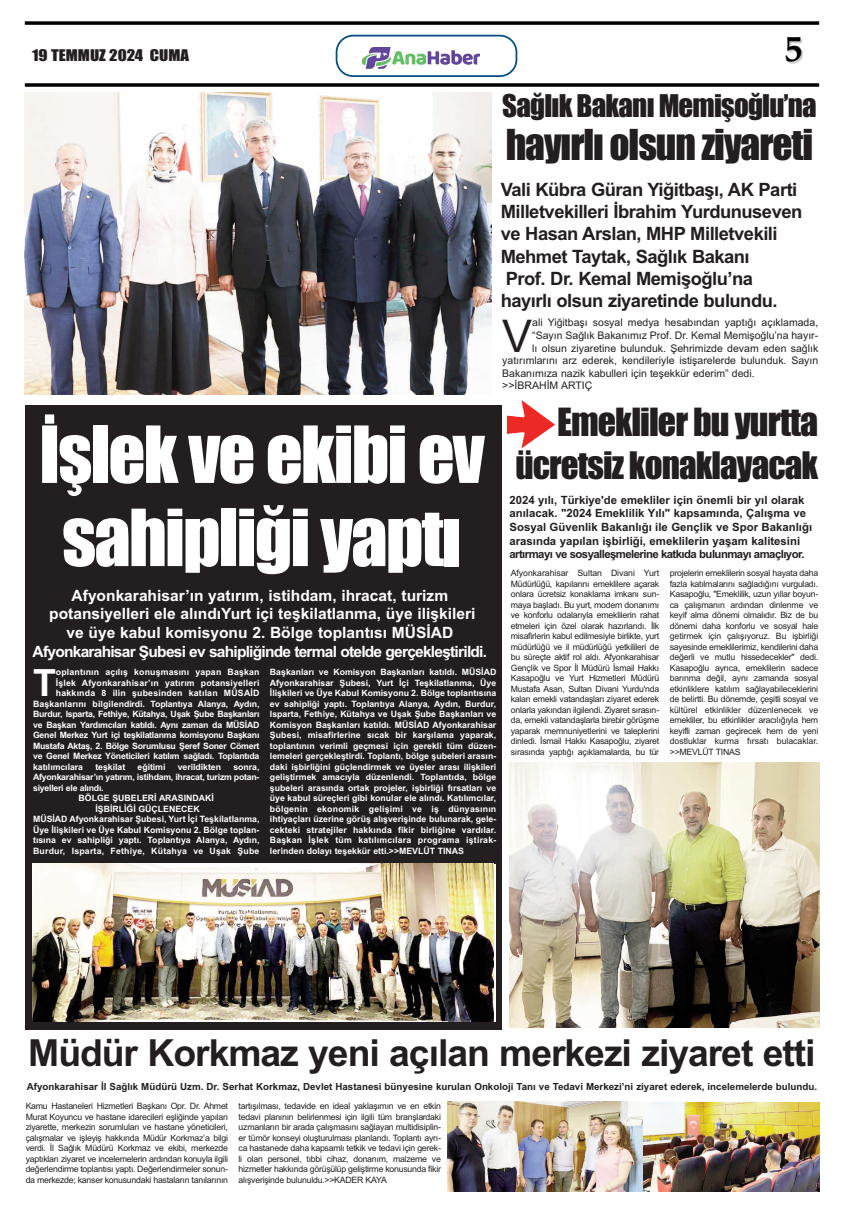
<style>
.page{position:relative;width:844px;height:1216px;background:#fff}
.page>*{position:absolute;margin:0;border:0;box-sizing:border-box;transform-origin:0 0}
.t1{font:72.62px/83.1px "Impact";letter-spacing:-.025em;color:#fff;text-align:center}
.t2{font:45.06px "Arial";color:#231f20}
.t3{font:39.38px "Impact";letter-spacing:-.025em;color:#231f20}
.t4{font:700 37.54px "Arial";color:#fff}
.t5{font:700 37.27px "Arial";letter-spacing:-.03em;color:#231f20}
.t6{font:700 36.57px "Palatino";color:#000}
.t7{font:35.88px "Impact";letter-spacing:-.025em;color:#231f20}
.t8{font:35px "Impact";letter-spacing:-.025em;color:#231f20}
.t9{font:28.88px "Impact";letter-spacing:-.025em;color:#231f20}
.t10{font:700 18.38px/22.1px "Arial";letter-spacing:-.03em;color:#231f20}
.t11{font:700 15.58px/18.6px "Arial";color:#fff;text-align:center}
.t12{font:14.88px "Impact";color:#231f20;scale:1.13 1}
.t13{font:700 11.38px/13.7px "Arial";color:#231f20}
.t14{font:10.5px "Arial";color:#231f20}
.t15{font:700 9.8px "Arial";color:#231f20}
.t16{font:8.75px/10.5px "Arial";letter-spacing:-.03em;color:#231f20;text-align:justify}
.t17{font:700 8.75px/10.5px "Arial";color:#fff;text-align:justify}
.t18{font:700 8.75px "Arial";letter-spacing:-.03em;color:#fff}
.t19{font:700 8.75px "Arial";letter-spacing:.02em;color:#fff}
</style>
<div class="page">
<svg style="left:25px;top:21px;width:794px;height:4px;background:#1f1f1f"></svg>
<svg style="left:25px;top:83px;width:794px;height:4px;background:#1f1f1f"></svg>
<svg style="left:335px;top:35px;width:182px;height:42px"></svg>
<img style="left:362px;top:44px;width:117px;height:27px">
<img style="left:507px;top:400px;width:48px;height:49px">
<img style="left:25px;top:93px;width:466px;height:302px">
<div style="left:25px;top:405px;width:476px;height:624px;background:#231f20"></div>
<img style="left:32px;top:863px;width:461px;height:158px">
<img style="left:509px;top:762px;width:310px;height:265px">
<img style="left:447px;top:1101px;width:196px;height:90px">
<img style="left:643px;top:1102px;width:176px;height:89px">
<h3 class="t12" style="left:32px;top:48px;width:140px">19 TEMMUZ 2024 CUMA</h3>
<h3 class="t6" style="left:784px;top:27px;width:20px">5</h3>
<h3 class="t9" style="left:502px;top:90px;width:316px">Sağlık Bakanı Memişoğlu’na</h3>
<h3 class="t3" style="left:505px;top:124px;width:309px">hayırlı olsun ziyareti</h3>
<h3 class="t10" style="left:500px;top:179px;width:303px">Vali Kübra Güran Yiğitbaşı, AK Parti Milletvekilleri İbrahim Yurdunuseven ve Hasan Arslan, MHP Milletvekili Mehmet Taytak, Sağlık Bakanı<br>Prof. Dr. Kemal Memişoğlu’na hayırlı olsun ziyaretinde bulundu.</h3>
<h2 class="t2" style="left:502px;top:309px;width:32px">V</h2>
<p class="t14" style="left:532px;top:316px;width:287px">ali Yiğitbaşı sosyal medya hesabından yaptığı açıklamada,</p>
<p class="t14" style="left:532px;top:329px;width:287px">“Sayın Sağlık Bakanımız Prof. Dr. Kemal Memişoğlu’na hayır-</p>
<p class="t14" style="left:532px;top:342px;width:287px">lı olsun ziyaretine bulunduk. Şehrimizde devam eden sağlık</p>
<p class="t14" style="left:502px;top:354px;width:317px">yatırımlarını arz ederek, kendileriyle istişarelerde bulunduk. Sayın</p>
<p class="t14" style="left:502px;top:367px;width:254px">Bakanımıza nazik kabulleri için teşekkür ederim” dedi.</p>
<p class="t14" style="left:502px;top:379px;width:91px">&gt;&gt;İBRAHİM ARTIÇ</p>
<h1 class="t1" style="left:39px;top:416px;width:447px">İşlek ve ekibi ev sahipliği yaptı</h1>
<p class="t11" style="left:33px;top:586px;width:456px">Afyonkarahisar’ın yatırım, istihdam, ihracat, turizm potansiyelleri ele alındıYurt içi teşkilatlanma, üye ilişkileri<br>ve üye kabul komisyonu 2. Bölge toplantısı MÜSİAD Afyonkarahisar Şubesi ev sahipliğinde termal otelde gerçekleştirildi.</p>
<h3 class="t4" style="left:33px;top:661px;width:24px">T</h3>
<p class="t17" style="left:56px;top:667px;width:205px">oplantının açılış konuşmasını yapan Başkan</p>
<p class="t17" style="left:270px;top:667px;width:228px">Başkanları ve Komisyon Başkanları katıldı. MÜSİAD Afyonkarahisar Şubesi, Yurt İçi Teşkilatlanma, Üye İlişkileri ve Üye Kabul Komisyonu 2. Bölge toplantısına ev sahipliği yaptı. Toplantıya Alanya, Aydın, Burdur, Isparta, Fethiye, Kütahya ve Uşak Şube Başkanları ve Komisyon Başkanları katıldı. MÜSİAD Afyonkarahisar Şubesi, misafirlerine sıcak bir karşılama yaparak, toplantının verimli geçmesi için gerekli tüm düzen&shy;lemeleri gerçekleştirdi. Toplantı, bölge şubeleri arasın&shy;daki işbirliğini güçlendirmek ve üyeler arası ilişkileri geliştirmek amacıyla düzenlendi. Toplantıda, bölge şubeleri arasında ortak projeler, işbirliği fırsatları ve üye kabul süreçleri gibi konular ele alındı. Katılımcılar, bölgenin ekonomik gelişimi ve iş dünyasının ihtiyaçları üzerine görüş alışverişinde bulunarak, gele&shy;cekteki stratejiler hakkında fikir birliğine vardılar.<br>Başkan İşlek tüm katılımcılara programa iştirak&shy;lerinden dolayı teşekkür etti.&gt;&gt;MEVLÜT TINAS</p>
<p class="t19" style="left:56px;top:677px;width:205px">İşlek Afyonkarahisar’ın yatırım potansiyelleri</p>
<p class="t19" style="left:56px;top:688px;width:205px">hakkında 8 ilin şubesinden katılan MÜSAİD</p>
<p class="t17" style="left:33px;top:698px;width:228px">Başkanlarını bilgilendirdi. Toplantıya Alanya, Aydın,</p>
<p class="t18" style="left:33px;top:709px;width:228px">Burdur, Isparta, Fethiye, Kütahya, Uşak Şube Başkanları</p>
<p class="t18" style="left:33px;top:719px;width:228px">ve Başkan Yardımcıları katıldı. Aynı zaman da MÜSİAD</p>
<p class="t18" style="left:33px;top:730px;width:228px">Genel Merkez Yurt içi teşkilatlanma komisyonu Başkanı</p>
<p class="t18" style="left:33px;top:740px;width:228px">Mustafa Aktaş, 2. Bölge Sorumlusu Şeref Soner Cömert</p>
<p class="t18" style="left:33px;top:751px;width:228px">ve Genel Merkez Yöneticileri katılım sağladı. Toplantıda</p>
<p class="t17" style="left:33px;top:761px;width:52px">katılımcılara</p>
<p class="t17" style="left:95px;top:761px;width:31px">teşkilat</p>
<p class="t17" style="left:137px;top:761px;width:29px">eğitimi</p>
<p class="t17" style="left:178px;top:761px;width:45px">verildikten</p>
<p class="t17" style="left:233px;top:761px;width:28px">sonra,</p>
<p class="t18" style="left:33px;top:772px;width:228px">Afyonkarahisar’ın yatırım, istihdam, ihracat, turizm potan-</p>
<p class="t18" style="left:33px;top:782px;width:72px">siyelleri ele alındı.</p>
<p class="t17" style="left:78px;top:793px;width:137px">BÖLGE ŞUBELERİ ARASINDAKİ</p>
<p class="t17" style="left:95px;top:803px;width:106px">İŞBİRLİĞİ GÜÇLENECEK</p>
<p class="t17" style="left:33px;top:814px;width:228px">MÜSİAD Afyonkarahisar Şubesi, Yurt İçi Teşkilatlanma,</p>
<p class="t17" style="left:33px;top:824px;width:228px">Üye İlişkileri ve Üye Kabul Komisyonu 2. Bölge toplan-</p>
<p class="t17" style="left:33px;top:835px;width:228px">tısına ev sahipliği yaptı. Toplantıya Alanya, Aydın,</p>
<p class="t19" style="left:33px;top:845px;width:228px">Burdur, Isparta, Fethiye, Kütahya ve Uşak Şube</p>
<h3 class="t7" style="left:557px;top:403px;width:262px">Emekliler bu yurtta</h3>
<h3 class="t8" style="left:515px;top:446px;width:304px">ücretsiz konaklayacak</h3>
<p class="t13" style="left:509px;top:493px;width:304px">2024 yılı, Türkiye'de emekliler için önemli bir yıl olarak anılacak. "2024 Emeklilik Yılı" kapsamında, Çalışma ve Sosyal Güvenlik Bakanlığı ile Gençlik ve Spor Bakanlığı arasında yapılan işbirliği, emeklilerin yaşam kalitesini artırmayı ve sosyalleşmelerine katkıda bulunmayı amaçlıyor.</p>
<p class="t16" style="left:510px;top:568px;width:150px">Afyonkarahisar Sultan Divani Yurt Müdürlüğü, kapılarını emeklilere açarak onlara ücretsiz konaklama imkanı sun&shy;maya başladı. Bu yurt, modern donanımı ve konforlu odalarıyla emeklilerin rahat etmeleri için özel olarak hazırlandı. İlk misafirlerin kabul edilmesiyle birlikte, yurt müdürlüğü ve il müdürlüğü yetkilileri de bu süreçte aktif rol aldı. Afyonkarahisar Gençlik ve Spor İl Müdürü İsmail Hakkı Kasapoğlu ve Yurt Hizmetleri Müdürü Mustafa Asan, Sultan Divani Yurdu'nda kalan emekli vatandaşları ziyaret ederek onlarla yakından ilgilendi. Ziyaret sırasın&shy;da, emekli vatandaşlarla birebir görüşme yaparak memnuniyetlerini ve taleplerini dinledi. İsmail Hakkı Kasapoğlu, ziyaret sırasında yaptığı açıklamalarda, bu tür</p>
<p class="t16" style="left:669px;top:568px;width:150px">projelerin emeklilerin sosyal hayata daha fazla katılmalarını sağladığını vurguladı.<br>Kasapoğlu, "Emeklilik, uzun yıllar boyun&shy;ca çalışmanın ardından dinlenme ve keyif alma dönemi olmalıdır. Biz de bu dönemi daha konforlu ve sosyal hale getirmek için çalışıyoruz. Bu işbirliği sayesinde emeklilerimiz, kendilerini daha değerli ve mutlu hissedecekler" dedi.<br>Kasapoğlu ayrıca, emeklilerin sadece barınma değil, aynı zamanda sosyal etkinliklere katılım sağlayabileceklerini de belirtti. Bu dönemde, çeşitli sosyal ve kültürel etkinlikler düzenlenecek ve emekliler, bu etkinlikler aracılığıyla hem keyifli zaman geçirecek hem de yeni dostluklar kurma fırsatı bulacaklar. &gt;&gt;MEVLÜT TINAS</p>
<h3 class="t5" style="left:28px;top:1030px;width:788px">Müdür Korkmaz yeni açılan merkezi ziyaret etti</h3>
<p class="t15" style="left:27px;top:1080px;width:791px">Afyonkarahisar İl Sağlık Müdürü Uzm. Dr. Serhat Korkmaz, Devlet Hastanesi bünyesine kurulan Onkoloji Tanı ve Tedavi Merkezi’ni ziyaret ederek, incelemelerde bulundu.</p>
<p class="t16" style="left:26px;top:1100px;width:204px">Kamu Hastaneleri Hizmetleri Başkanı Opr. Dr. Ahmet Murat Koyuncu ve hastane idarecileri eşliğinde yapılan ziyarette, merkezin sorumluları ve hastane yöneticileri, çalışmalar ve işleyiş hakkında Müdür Korkmaz’a bilgi verdi. İl Sağlık Müdürü Korkmaz ve ekibi, merkezde yaptıkları ziyaret ve incelemelerin ardından konuyla ilgili değerlendirme toplantısı yaptı. Değerlendirmeler sonun&shy;da merkezde; kanser konusundaki hastaların tanılarının</p>
<p class="t16" style="left:238px;top:1100px;width:204px">tartışılması, tedavide en ideal yaklaşımın ve en etkin tedavi planının belirlenmesi için ilgili tüm branşlardaki uzmanların bir arada çalışmasını sağlayan multidisiplin&shy;er tümör konseyi oluşturulması planlandı. Toplantı ayrı&shy;ca hastanede daha kapsamlı tetkik ve tedavi için gerek&shy;li olan personel, tıbbi cihaz, donanım, malzeme ve hizmetler hakkında görüşülüp geliştirme konusunda fikir alışverişinde bulunuldu.&gt;&gt;KADER KAYA</p>
</div>
